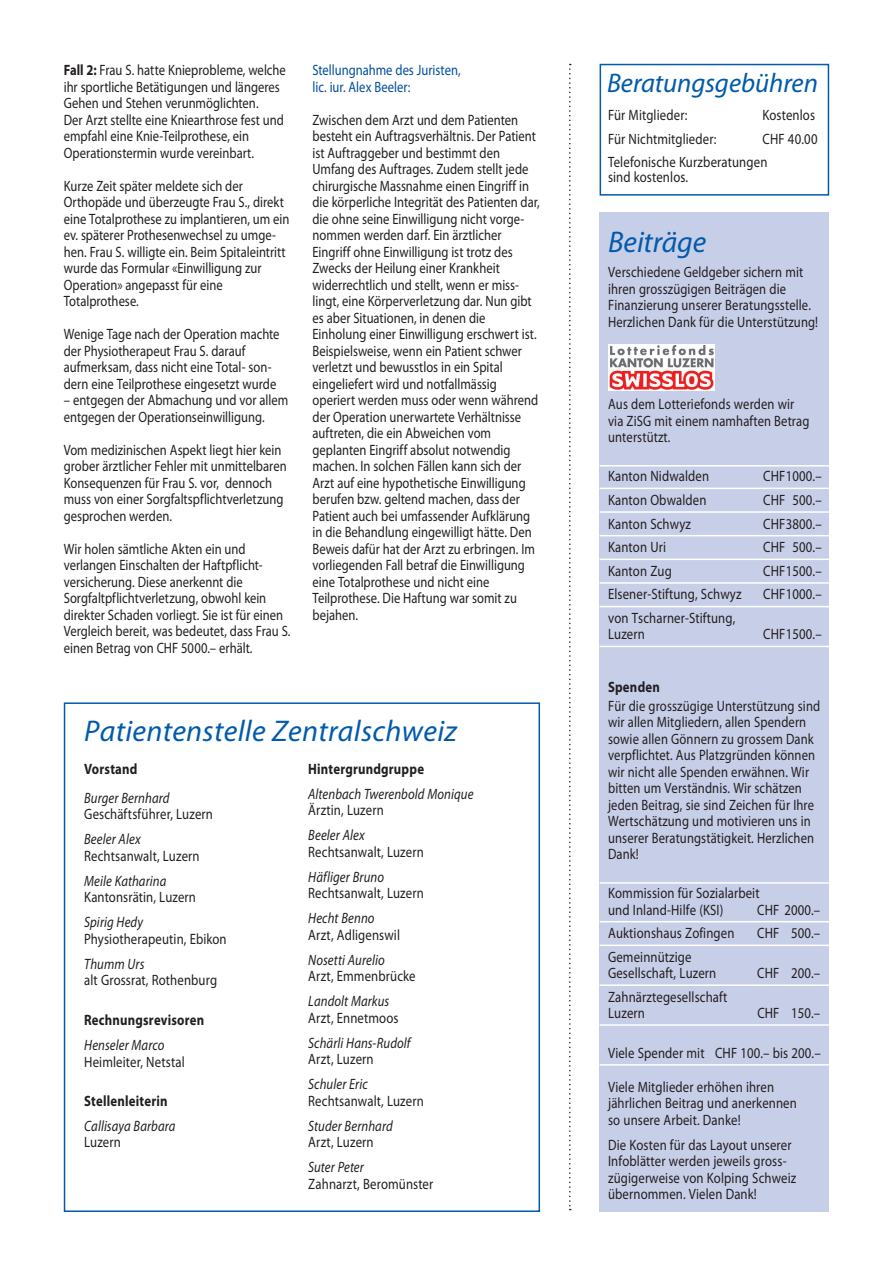
<style>
.page{position:relative;width:893px;height:1263px;background:#fff}
.page>*{position:absolute;margin:0;border:0;box-sizing:border-box;transform-origin:0 0}
.t1{font:italic 30px "Myriad Pro";letter-spacing:.01em;color:#015aaa}
.t2{font:italic 27px "Myriad Pro";letter-spacing:-.005em;color:#015aaa}
.t3{font:15px/16.5px "Myriad Pro";letter-spacing:.005em;color:#231f20;scale:.84 1}
.t4{font:15px/16.5px "Myriad Pro";letter-spacing:.005em;color:#231f20;scale:.85 1}
.t5{font:italic 15px "Myriad Pro";letter-spacing:.01em;color:#231f20;scale:.85 1}
.t6{font:700 15px "Myriad Pro";letter-spacing:.015em;color:#231f20;scale:.85 1}
.t7{font:15px/16.5px "Myriad Pro";color:#014f9d;scale:.84 1}
.s1{font-weight:700}
</style>
<div class="page">
<div style="left:600px;top:64px;width:229px;height:132px;border:2px solid #015aaa"></div>
<svg style="left:569px;top:64px;width:2px;height:1146px"></svg>
<div style="left:600px;top:213px;width:229px;height:999px;background:#c7cee8"></div>
<hr style="left:600px;top:465px;width:229px;height:1px;background:#fff">
<hr style="left:600px;top:488px;width:229px;height:1px;background:#fff">
<hr style="left:600px;top:511px;width:229px;height:2px;background:#fff">
<hr style="left:600px;top:535px;width:229px;height:1px;background:#fff">
<hr style="left:600px;top:558px;width:229px;height:2px;background:#fff">
<hr style="left:600px;top:582px;width:229px;height:2px;background:#fff">
<hr style="left:600px;top:606px;width:229px;height:1px;background:#fff">
<hr style="left:600px;top:646px;width:229px;height:1px;background:#fff">
<hr style="left:600px;top:882px;width:229px;height:2px;background:#fff">
<hr style="left:600px;top:921px;width:229px;height:1px;background:#fff">
<hr style="left:600px;top:944px;width:229px;height:2px;background:#fff">
<hr style="left:600px;top:984px;width:229px;height:2px;background:#fff">
<hr style="left:600px;top:1024px;width:229px;height:2px;background:#fff">
<hr style="left:600px;top:1064px;width:229px;height:1px;background:#fff">
<div style="left:64px;top:702px;width:476px;height:510px;border:2px solid #015aaa"></div>
<svg style="left:608px;top:345px;width:106px;height:46px"></svg>
<img style="left:609px;top:346px;width:104px;height:43px">
<p class="t3" style="left:64px;top:62px;width:266px"><span class="s1">Fall 2:</span> Frau S. hatte Knieprobleme, welche ihr sportliche Betätigungen und längeres Gehen und Stehen verunmöglichten.<br>Der Arzt stellte eine Kniearthrose fest und empfahl eine Knie-Teilprothese, ein Operationstermin wurde vereinbart.</p>
<p class="t3" style="left:64px;top:178px;width:270px">Kurze Zeit später meldete sich der Orthopäde und überzeugte Frau S., direkt eine Totalprothese zu implantieren, um ein ev. späterer Prothesenwechsel zu umge&shy;hen. Frau S. willigte ein. Beim Spitaleintritt wurde das Formular «Einwilligung zur Operation» angepasst für eine Totalprothese.</p>
<p class="t3" style="left:64px;top:326px;width:258px">Wenige Tage nach der Operation machte der Physiotherapeut Frau S. darauf aufmerksam, dass nicht eine Total- son&shy;dern eine Teilprothese eingesetzt wurde</p>
<p class="t3" style="left:64px;top:392px;width:269px">– entgegen der Abmachung und vor allem entgegen der Operationseinwilligung.</p>
<p class="t3" style="left:64px;top:442px;width:267px">Vom medizinischen Aspekt liegt hier kein grober ärztlicher Fehler mit unmittelbaren Konsequenzen für Frau S. vor, dennoch muss von einer Sorgfaltspflichtverletzung gesprochen werden.</p>
<p class="t3" style="left:64px;top:541px;width:271px">Wir holen sämtliche Akten ein und verlangen Einschalten der Haftpflicht&shy;versicherung. Diese anerkennt die Sorgfaltpflichtverletzung, obwohl kein direkter Schaden vorliegt. Sie ist für einen Vergleich bereit, was bedeutet, dass Frau S. einen Betrag von CHF 5000.– erhält.</p>
<p class="t7" style="left:313px;top:62px;width:178px">Stellungnahme des Juristen, lic. iur. Alex Beeler:</p>
<p class="t3" style="left:313px;top:112px;width:272px">Zwischen dem Arzt und dem Patienten besteht ein Auftragsverhältnis. Der Patient ist Auftraggeber und bestimmt den Umfang des Auftrages. Zudem stellt jede chirurgische Massnahme einen Eingriff in die körperliche Integrität des Patienten dar, die ohne seine Einwilligung nicht vorge&shy;nommen werden darf. Ein ärztlicher Eingriff ohne Einwilligung ist trotz des Zwecks der Heilung einer Krankheit widerrechtlich und stellt, wenn er miss&shy;lingt, eine Körperverletzung dar. Nun gibt es aber Situationen, in denen die Einholung einer Einwilligung erschwert ist.<br>Beispielsweise, wenn ein Patient schwer verletzt und bewusstlos in ein Spital eingeliefert wird und notfallmässig operiert werden muss oder wenn während der Operation unerwartete Verhältnisse auftreten, die ein Abweichen vom geplanten Eingriff absolut notwendig machen. In solchen Fällen kann sich der Arzt auf eine hypothetische Einwilligung berufen bzw. geltend machen, dass der Patient auch bei umfassender Aufklärung in die Behandlung eingewilligt hätte. Den Beweis dafür hat der Arzt zu erbringen. Im vorliegenden Fall betraf die Einwilligung eine Totalprothese und nicht eine Teilprothese. Die Haftung war somit zu bejahen.</p>
<h1 class="t1" style="left:84px;top:715px;width:374px">Patientenstelle Zentralschweiz</h1>
<p class="t6" style="left:84px;top:760px;width:64px">Vorstand</p>
<p class="t5" style="left:84px;top:790px;width:102px">Burger Bernhard</p>
<p class="t4" style="left:84px;top:806px;width:153px">Geschäftsführer, Luzern</p>
<p class="t5" style="left:84px;top:831px;width:68px">Beeler Alex</p>
<p class="t4" style="left:84px;top:848px;width:137px">Rechtsanwalt, Luzern</p>
<p class="t5" style="left:84px;top:873px;width:98px">Meile Katharina</p>
<p class="t4" style="left:84px;top:889px;width:133px">Kantonsrätin, Luzern</p>
<p class="t5" style="left:84px;top:914px;width:71px">Spirig Hedy</p>
<p class="t4" style="left:84px;top:931px;width:169px">Physiotherapeutin, Ebikon</p>
<p class="t5" style="left:84px;top:956px;width:73px">Thumm Urs</p>
<p class="t4" style="left:84px;top:972px;width:158px">alt Grossrat, Rothenburg</p>
<p class="t6" style="left:84px;top:1012px;width:143px">Rechnungsrevisoren</p>
<p class="t5" style="left:84px;top:1037px;width:96px">Henseler Marco</p>
<p class="t4" style="left:84px;top:1054px;width:120px">Heimleiter, Netstal</p>
<p class="t6" style="left:84px;top:1092px;width:100px">Stellenleiterin</p>
<p class="t5" style="left:84px;top:1118px;width:109px">Callisaya Barbara</p>
<p class="t4" style="left:84px;top:1134px;width:45px">Luzern</p>
<p class="t6" style="left:308px;top:760px;width:138px">Hintergrundgruppe</p>
<p class="t5" style="left:308px;top:785px;width:196px">Altenbach Twerenbold Monique</p>
<p class="t4" style="left:308px;top:802px;width:90px">Ärztin, Luzern</p>
<p class="t5" style="left:308px;top:827px;width:68px">Beeler Alex</p>
<p class="t4" style="left:308px;top:844px;width:137px">Rechtsanwalt, Luzern</p>
<p class="t5" style="left:308px;top:868px;width:91px">Häfliger Bruno</p>
<p class="t4" style="left:308px;top:885px;width:137px">Rechtsanwalt, Luzern</p>
<p class="t5" style="left:308px;top:910px;width:79px">Hecht Benno</p>
<p class="t4" style="left:308px;top:927px;width:109px">Arzt, Adligenswil</p>
<p class="t5" style="left:308px;top:951px;width:91px">Nosetti Aurelio</p>
<p class="t4" style="left:308px;top:968px;width:128px">Arzt, Emmenbrücke</p>
<p class="t5" style="left:308px;top:993px;width:97px">Landolt Markus</p>
<p class="t4" style="left:308px;top:1010px;width:108px">Arzt, Ennetmoos</p>
<p class="t5" style="left:308px;top:1035px;width:122px">Schärli Hans-Rudolf</p>
<p class="t4" style="left:308px;top:1051px;width:78px">Arzt, Luzern</p>
<p class="t5" style="left:308px;top:1076px;width:71px">Schuler Eric</p>
<p class="t4" style="left:308px;top:1093px;width:137px">Rechtsanwalt, Luzern</p>
<p class="t5" style="left:308px;top:1118px;width:101px">Studer Bernhard</p>
<p class="t4" style="left:308px;top:1134px;width:78px">Arzt, Luzern</p>
<p class="t5" style="left:308px;top:1159px;width:67px">Suter Peter</p>
<p class="t4" style="left:308px;top:1176px;width:149px">Zahnarzt, Beromünster</p>
<h2 class="t2" style="left:607px;top:69px;width:213px">Beratungsgebühren</h2>
<p class="t4" style="left:608px;top:107px;width:95px">Für Mitglieder:</p>
<p class="t4" style="left:763px;top:107px;width:63px">Kostenlos</p>
<p class="t4" style="left:608px;top:131px;width:129px">Für Nichtmitglieder:</p>
<p class="t4" style="left:608px;top:127px;width:248px;line-height:23.5px;text-indent:155px">CHF 40.00<br>Telefonische Kurzberatungen</p>
<p class="t4" style="left:608px;top:169px;width:96px">sind kostenlos.</p>
<h1 class="t1" style="left:608px;top:225px;width:100px">Beiträge</h1>
<p class="t3" style="left:608px;top:264px;width:252px">Verschiedene Geldgeber sichern mit ihren grosszügigen Beiträgen die Finanzierung unserer Beratungsstelle.<br>Herzlichen Dank für die Unterstützung!</p>
<p class="t3" style="left:608px;top:396px;width:241px">Aus dem Lotteriefonds werden wir via ZiSG mit einem namhaften Betrag unterstützt.</p>
<p class="t4" style="left:608px;top:468px;width:120px">Kanton Nidwalden</p>
<p class="t4" style="left:763px;top:468px;width:70px">CHF1000.–</p>
<p class="t4" style="left:608px;top:492px;width:117px">Kanton Obwalden</p>
<p class="t4" style="left:763px;top:492px;width:70px">CHF 500.–</p>
<p class="t4" style="left:608px;top:515px;width:99px">Kanton Schwyz</p>
<p class="t4" style="left:763px;top:515px;width:70px">CHF3800.–</p>
<p class="t4" style="left:608px;top:539px;width:70px">Kanton Uri</p>
<p class="t4" style="left:763px;top:539px;width:70px">CHF 500.–</p>
<p class="t4" style="left:608px;top:563px;width:76px">Kanton Zug</p>
<p class="t4" style="left:763px;top:563px;width:70px">CHF1500.–</p>
<p class="t4" style="left:608px;top:586px;width:158px">Elsener-Stiftung, Schwyz</p>
<p class="t4" style="left:763px;top:586px;width:70px">CHF1000.–</p>
<p class="t4" style="left:608px;top:610px;width:151px">von Tscharner-Stiftung,<br>Luzern</p>
<p class="t4" style="left:763px;top:626px;width:70px">CHF1500.–</p>
<p class="t6" style="left:608px;top:679px;width:63px">Spenden</p>
<p class="t3" style="left:608px;top:698px;width:254px">Für die grosszügige Unterstützung sind wir allen Mitgliedern, allen Spendern sowie allen Gönnern zu grossem Dank verpflichtet. Aus Platzgründen können wir nicht alle Spenden erwähnen. Wir bitten um Verständnis. Wir schätzen jeden Beitrag, sie sind Zeichen für Ihre Wertschätzung und motivieren uns in unserer Beratungstätigkeit. Herzlichen Dank!</p>
<p class="t4" style="left:608px;top:885px;width:180px">Kommission für Sozialarbeit und Inland-Hilfe (KSI)</p>
<p class="t4" style="left:757px;top:901px;width:76px">CHF 2000.–</p>
<p class="t4" style="left:608px;top:925px;width:150px">Auktionshaus Zofingen</p>
<p class="t4" style="left:757px;top:925px;width:76px">CHF 500.–</p>
<p class="t4" style="left:608px;top:949px;width:129px">Gemeinnützige<br>Gesellschaft, Luzern</p>
<p class="t4" style="left:757px;top:965px;width:76px">CHF 200.–</p>
<p class="t4" style="left:608px;top:989px;width:142px">Zahnärztegesellschaft<br>Luzern</p>
<p class="t4" style="left:757px;top:1005px;width:76px">CHF 150.–</p>
<p class="t4" style="left:608px;top:1045px;width:252px">Viele Spender mit CHF 100.– bis 200.–</p>
<p class="t4" style="left:608px;top:1079px;width:224px">Viele Mitglieder erhöhen ihren jährlichen Beitrag und anerkennen so unsere Arbeit. Danke!</p>
<p class="t4" style="left:608px;top:1137px;width:223px">Die Kosten für das Layout unserer Infoblätter werden jeweils gross---- zügigerweise von Kolping Schweiz übernommen. Vielen Dank!</p>
</div>
